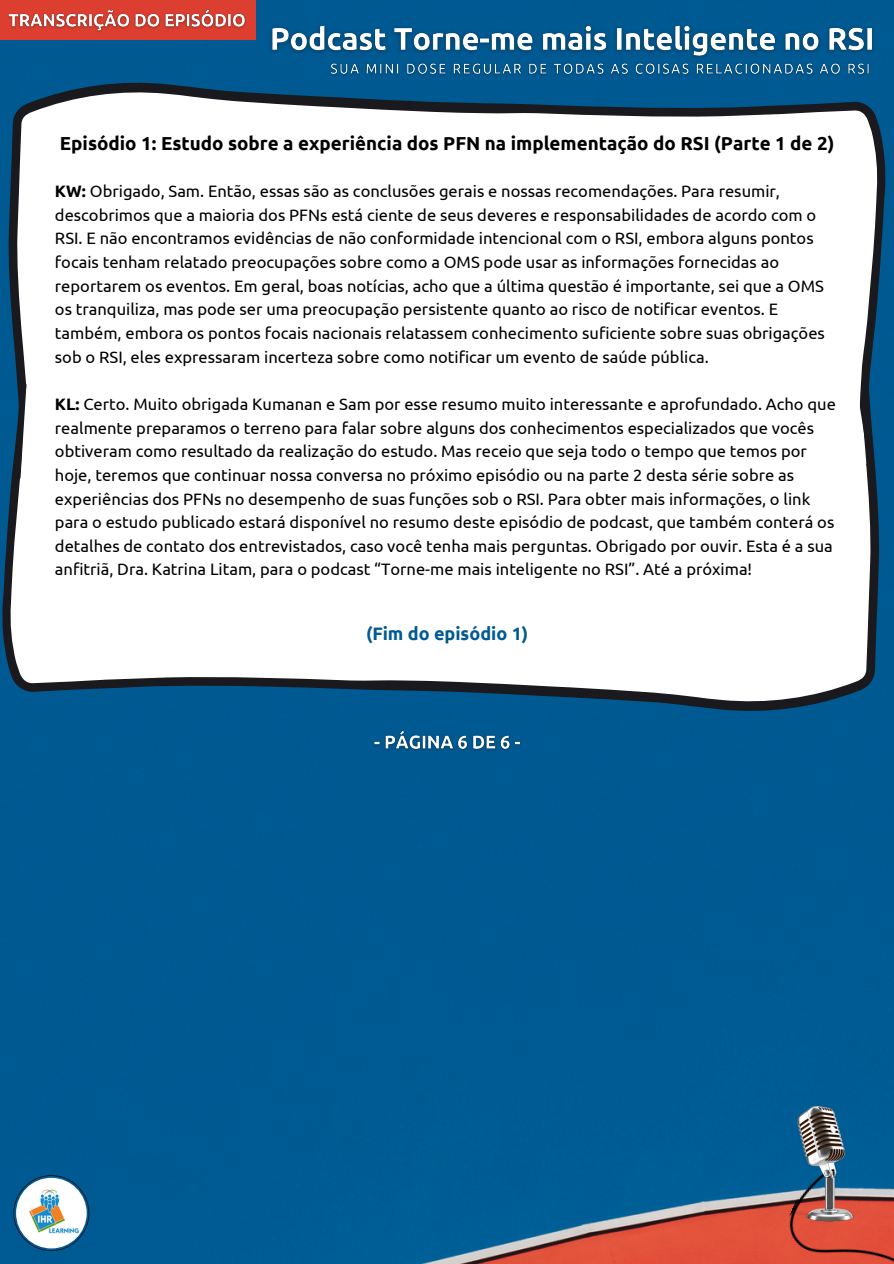
<style>
.page{position:relative;width:894px;height:1264px;background:#fff}
.page>*{position:absolute;margin:0;border:0;box-sizing:border-box;transform-origin:0 0}
.t1{font:700 21px "Ubuntu";color:#000}
.t2{font:700 18.75px "Ubuntu";color:#000}
.t3{font:700 18px "Ubuntu";color:#015a93}
.t4{font:16.5px/23.7px "Ubuntu";color:#000}
.s1{font-weight:700}
</style>
<div class="page">
<div style="left:0;top:0;width:893px;height:1263px;background:#005a92"></div>
<img style="left:775px;top:1166px;width:118px;height:97px">
<img style="left:764px;top:1106px;width:100px;height:121px">
<svg style="left:13px;top:1175px;width:76px;height:75px"></svg>
<svg style="left:2px;top:179px;width:877px;height:535px"></svg>
<svg style="left:8px;top:80px;width:877px;height:534px"></svg>
<div style="left:31px;top:368px;width:820px;height:271px;background:#fff"></div>
<div style="left:837px;top:455px;width:28px;height:120px;background:#fff"></div>
<svg style="left:15px;top:381px;width:16px;height:166px"></svg>
<svg style="left:851px;top:401px;width:20px;height:68px"></svg>
<div style="left:0;top:0;width:256px;height:39px;background:#dc3f30"></div>
<img style="left:8px;top:9px;width:238px;height:23px">
<img style="left:261px;top:14px;width:621px;height:53px">
<img style="left:328px;top:58px;width:547px;height:22px">
<img style="left:369px;top:725px;width:156px;height:32px">
<p class="t2" style="left:60px;top:132px;width:775px">Episódio 1: Estudo sobre a experiência dos PFN na implementação do RSI (Parte 1 de 2)</p>
<p class="t4" style="left:55px;top:179px;width:771px"><span class="s1">KW:</span> Obrigado, Sam. Então, essas são as conclusões gerais e nossas recomendações. Para resumir, descobrimos que a maioria dos PFNs está ciente de seus deveres e responsabilidades de acordo com o RSI. E não encontramos evidências de não conformidade intencional com o RSI, embora alguns pontos focais tenham relatado preocupações sobre como a OMS pode usar as informações fornecidas ao reportarem os eventos. Em geral, boas notícias, acho que a última questão é importante, sei que a OMS os tranquiliza, mas pode ser uma preocupação persistente quanto ao risco de notificar eventos. E também, embora os pontos focais nacionais relatassem conhecimento suficiente sobre suas obrigações sob o RSI, eles expressaram incerteza sobre como notificar um evento de saúde pública.</p>
<p class="t4" style="left:55px;top:392px;width:782px"><span class="s1">KL:</span> Certo. Muito obrigada Kumanan e Sam por esse resumo muito interessante e aprofundado. Acho que realmente preparamos o terreno para falar sobre alguns dos conhecimentos especializados que vocês obtiveram como resultado da realização do estudo. Mas receio que seja todo o tempo que temos por hoje, teremos que continuar nossa conversa no próximo episódio ou na parte 2 desta série sobre as experiências dos PFNs no desempenho de suas funções sob o RSI. Para obter mais informações, o link para o estudo publicado estará disponível no resumo deste episódio de podcast, que também conterá os detalhes de contato dos entrevistados, caso você tenha mais perguntas. Obrigado por ouvir. Esta é a sua anfitriã, Dra. Katrina Litam, para o podcast “Torne-me mais inteligente no RSI”. Até a próxima!</p>
<p class="t1" style="left:76px;top:189px;width:744px">Episode 1: Study on NFP experiences of implementing the IHR (Part 1 of 2)</p>
<p class="t3" style="left:366px;top:623px;width:164px">(Fim do episódio 1)</p>
</div>
